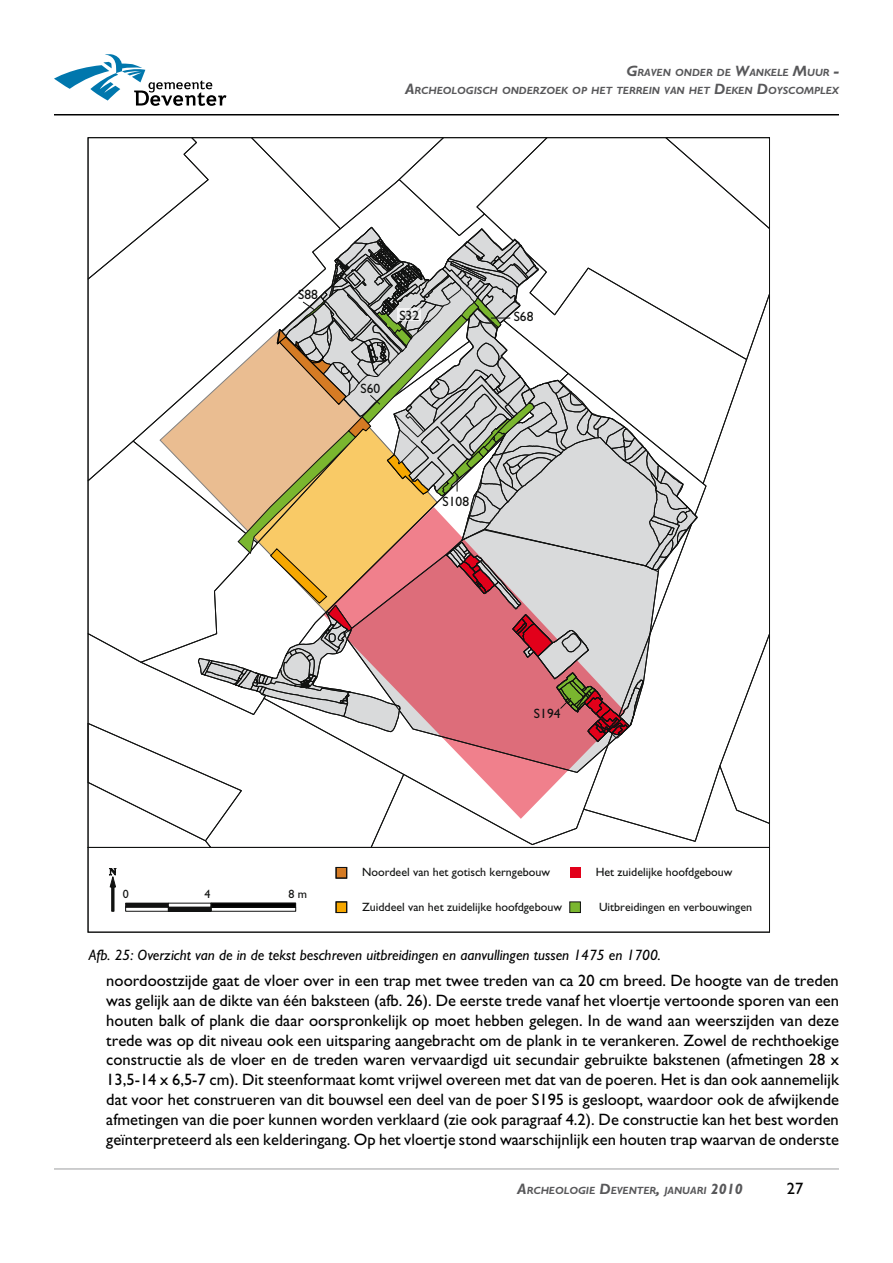
<style>
.page{position:relative;width:893px;height:1263px;background:#fff}
.page>*{position:absolute;margin:0;border:0;box-sizing:border-box;transform-origin:0 0}
.t1{font:16.5px/19.8px "Gill Sans";color:#000;text-align:justify}
.t2{font:italic 15px "Gill Sans";color:#000}
.t3{font:13.5px "Gill Sans";letter-spacing:.005em;color:#111211}
.t4{font:12px "Gill Sans";color:#111211}
.t5{font:italic 700 10.5px/18px "Gill Sans";color:#58585a;text-align:right}
.s1{font-size:15px}
</style>
<div class="page">
<hr style="left:54px;top:114px;width:785px;height:1px;background:#000">
<hr style="left:54px;top:1168px;width:785px;height:1px;background:#9c9e9f">
<svg style="left:54px;top:54px;width:172px;height:52px"></svg>
<div style="left:336px;top:902px;width:11px;height:10px;background:#f6a700"></div>
<div style="left:336px;top:901px;width:11px;height:12px;border:1px solid #111211"></div>
<div style="left:570px;top:867px;width:10px;height:11px;background:#e2001a"></div>
<div style="left:570px;top:902px;width:10px;height:10px;background:#7ab62f"></div>
<div style="left:569px;top:902px;width:12px;height:11px;border:1px solid #111211"></div>
<svg style="left:109px;top:868px;width:8px;height:44px"></svg>
<div style="left:211px;top:907px;width:85px;height:4px;border:1px solid #111211"></div>
<div style="left:125px;top:907px;width:44px;height:4px;border:1px solid #111211"></div>
<div style="left:125px;top:903px;width:44px;height:4px;border:1px solid #111211"></div>
<div style="left:168px;top:907px;width:43px;height:4px;border:1px solid #111211"></div>
<div style="left:211px;top:903px;width:85px;height:4px;border:1px solid #111211"></div>
<div style="left:336px;top:867px;width:11px;height:11px;background:#d57b24"></div>
<div style="left:336px;top:867px;width:11px;height:11px;border:1px solid #111211"></div>
<svg style="left:87px;top:137px;width:683px;height:711px"></svg>
<p class="t5" style="left:405px;top:64px;width:435px"><span class="s1">G</span>RAVEN ONDER DE <span class="s1">W</span>ANKELE <span class="s1">M</span>UUR <span class="s1">-<br>A</span>RCHEOLOGISCH ONDERZOEK OP HET TERREIN VAN HET <span class="s1">D</span>EKEN <span class="s1">D</span>OYSCOMPLEX</p>
<p class="t3" style="left:298px;top:287px;width:21px">S88</p>
<p class="t3" style="left:399px;top:307px;width:21px">S32</p>
<p class="t3" style="left:360px;top:381px;width:21px">S60</p>
<p class="t3" style="left:442px;top:493px;width:28px">S108</p>
<p class="t3" style="left:514px;top:309px;width:21px">S68</p>
<p class="t3" style="left:534px;top:705px;width:28px">S194</p>
<p class="t4" style="left:123px;top:887px;width:8px">0</p>
<p class="t4" style="left:205px;top:887px;width:8px">4</p>
<p class="t4" style="left:288px;top:887px;width:20px">8 m</p>
<p class="t4" style="left:362px;top:865px;width:190px">Noordeel van het gotisch kerngebouw</p>
<p class="t4" style="left:362px;top:900px;width:201px">Zuiddeel van het zuidelijke hoofdgebouw</p>
<p class="t4" style="left:596px;top:865px;width:138px">Het zuidelijke hoofdgebouw</p>
<p class="t4" style="left:599px;top:900px;width:155px">Uitbreidingen en verbouwingen</p>
<p class="t2" style="left:89px;top:946px;width:574px">Afb. 25: Overzicht van de in de tekst beschreven uitbreidingen en aanvullingen tussen 1475 en 1700.</p>
<p class="t1" style="left:106px;top:971px;width:734px">noordoostzijde gaat de vloer over in een trap met twee treden van ca 20 cm breed. De hoogte van de treden was gelijk aan de dikte van één baksteen (afb. 26). De eerste trede vanaf het vloertje vertoonde sporen van een houten balk of plank die daar oorspronkelijk op moet hebben gelegen. In de wand aan weerszijden van deze trede was op dit niveau ook een uitsparing aangebracht om de plank in te verankeren. Zowel de rechthoekige constructie als de vloer en de treden waren vervaardigd uit secundair gebruikte bakstenen (afmetingen 28 x 13,5-14 x 6,5-7 cm). Dit steenformaat komt vrijwel overeen met dat van de poeren. Het is dan ook aannemelijk dat voor het construeren van dit bouwsel een deel van de poer S195 is gesloopt, waardoor ook de afwijkende afmetingen van die poer kunnen worden verklaard (zie ook paragraaf 4.2). De constructie kan het best worden geïnterpreteerd als een kelderingang. Op het vloertje stond waarschijnlijk een houten trap waarvan de onderste</p>
<p class="t5" style="left:517px;top:1182px;width:227px"><span class="s1">A</span>RCHEOLOGIE <span class="s1">D</span>EVENTER<span class="s1">,</span> JANUARI <span class="s1">2010</span></p>
<p class="t1" style="left:787px;top:1179px;width:18px">27</p>
</div>
